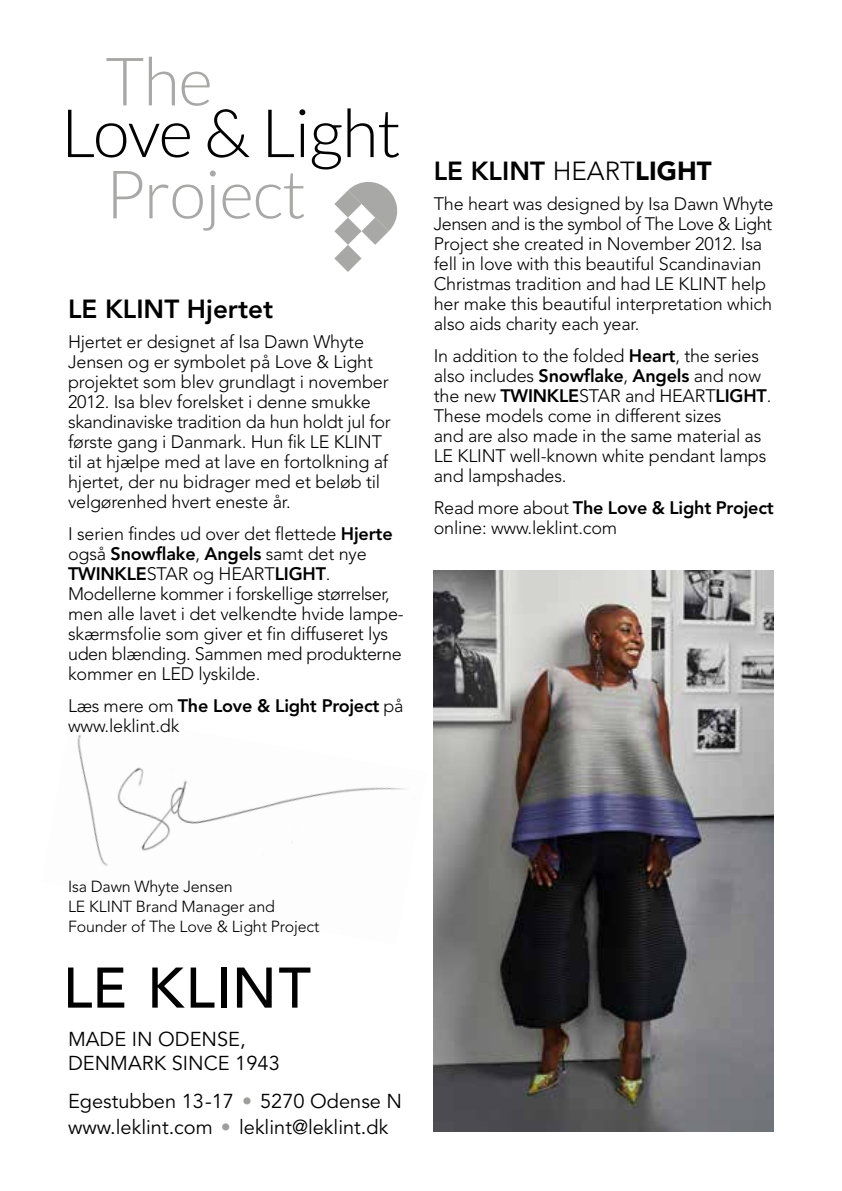
<style>
.page{position:relative;width:842px;height:1191px;background:#fff}
.page>*{position:absolute;margin:0;border:0;box-sizing:border-box;transform-origin:0 0}
.t1{font:800 26px "Avenir";color:#000}
.t2{font:20px/24px "Avenir";color:#000}
.t3{font:300 18px/20px "Avenir";letter-spacing:-.01em;color:#000}
.t4{font:300 16px/20px "Avenir";letter-spacing:-.01em;color:#000}
.s1{font-weight:800}
.s2{font-weight:300}
.s3{font-weight:900}
.s4{color:#9d9d9c}
</style>
<div class="page">
<img style="left:434px;top:570px;width:340px;height:561px">
<img style="left:77px;top:734px;width:330px;height:132px">
<svg style="left:68px;top:967px;width:56px;height:40px"></svg>
<svg style="left:152px;top:967px;width:32px;height:40px"></svg>
<svg style="left:191px;top:967px;width:23px;height:40px"></svg>
<div style="left:221px;top:967px;width:6px;height:40px;background:#000"></div>
<svg style="left:237px;top:967px;width:35px;height:40px"></svg>
<svg style="left:279px;top:967px;width:31px;height:40px"></svg>
<svg style="left:68px;top:57px;width:182px;height:101px"></svg>
<svg style="left:268px;top:109px;width:37px;height:48px"></svg>
<svg style="left:312px;top:108px;width:87px;height:61px"></svg>
<svg style="left:113px;top:171px;width:29px;height:47px"></svg>
<svg style="left:149px;top:171px;width:67px;height:60px"></svg>
<svg style="left:223px;top:173px;width:81px;height:46px"></svg>
<svg style="left:334px;top:182px;width:64px;height:90px"></svg>
<h1 class="t1" style="left:68px;top:293px;width:207px">LE KLINT Hjertet</h1>
<p class="t3" style="left:68px;top:331px;width:324px">Hjertet er designet af Isa Dawn Whyte Jensen og er symbolet på Love &amp; Light projektet som blev grundlagt i november 2012. Isa blev forelsket i denne smukke skandinaviske tradition da hun holdt jul for første gang i Danmark. Hun fik LE KLINT til at hjælpe med at lave en fortolkning af hjertet, der nu bidrager med et beløb til velgørenhed hvert eneste år.</p>
<p class="t3" style="left:68px;top:523px;width:337px">I serien findes ud over det flettede <span class="s1">Hjerte </span>også <span class="s1">Snowflake</span>, <span class="s1">Angels</span> samt det nye <span class="s1">TWINKLE</span>STAR og HEART<span class="s1">LIGHT</span>.<br>Modellerne kommer i forskellige størrelser, men alle lavet i det velkendte hvide lampe&shy;skærmsfolie som giver et fin diffuseret lys uden blænding. Sammen med produkterne kommer en LED lyskilde.</p>
<p class="t3" style="left:68px;top:695px;width:337px">Læs mere om <span class="s1">The Love &amp; Light Project</span> på www.leklint.dk</p>
<h1 class="t1" style="left:434px;top:156px;width:279px">LE KLINT <span class="s2">HEART</span><span class="s3">LIGHT</span></h1>
<p class="t3" style="left:434px;top:194px;width:341px">The heart was designed by Isa Dawn Whyte Jensen and is the symbol of The Love &amp; Light Project she created in November 2012. Isa fell in love with this beautiful Scandinavian Christmas tradition and had LE KLINT help her make this beautiful interpretation which also aids charity each year.</p>
<p class="t3" style="left:434px;top:346px;width:339px">In addition to the folded <span class="s1">Heart</span>, the series also includes <span class="s1">Snowflake</span>, <span class="s1">Angels</span> and now the new <span class="s1">TWINKLE</span>STAR and HEART<span class="s1">LIGHT</span>.<br>These models come in different sizes<br>and are also made in the same material as LE KLINT well-known white pendant lamps and lampshades.</p>
<p class="t3" style="left:434px;top:498px;width:342px">Read more about <span class="s1">The Love &amp; Light Project </span>online: www.leklint.com</p>
<p class="t4" style="left:68px;top:876px;width:253px">Isa Dawn Whyte Jensen<br>LE KLINT Brand Manager and<br>Founder of The Love &amp; Light Project</p>
<p class="t2" style="left:68px;top:1027px;width:213px">MADE IN ODENSE,<br>DENMARK SINCE 1943</p>
<p class="t2" style="left:68px;top:1088px;width:336px;line-height:26px">Egestubben 13-17 <span class="s4">•</span> 5270 Odense N www.leklint.com <span class="s4">•</span> leklint@leklint.dk</p>
</div>
